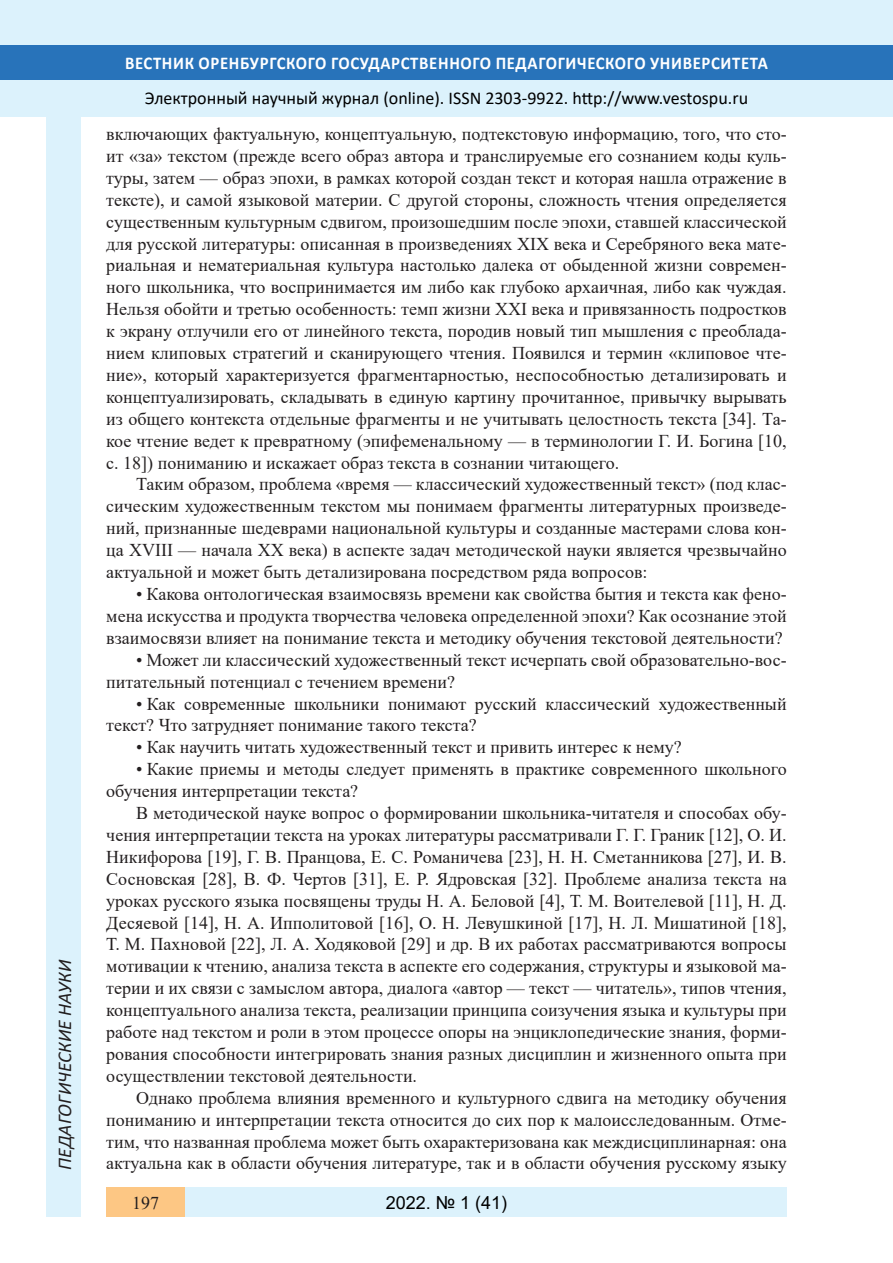
<style>
.page{position:relative;width:893px;height:1263px;background:#fff}
.page>*{position:absolute;margin:0;border:0;box-sizing:border-box;transform-origin:0 0}
.t1{font:italic 19.5px "Calibri";color:#231f20}
.Стиль2{font:18px/21.9px "Times New Roman";color:#231f20;text-align:justify}
.t2{font:18px "Calibri";color:#000}
.t3{font:700 18px "Calibri";letter-spacing:.04em;color:#fff;scale:.93 1}
.t4{font:18px "Arial";color:#000}
.t5{font:700 18px "Book Antiqua";color:#000}
</style>
<div class="page">
<div style="left:0;top:0;width:893px;height:116px;background:#dcf2fc"></div>
<div style="left:0;top:45px;width:893px;height:34px;background:#2873ba"></div>
<div style="left:47px;top:116px;width:34px;height:1101px;background:#dcf2fc"></div>
<div style="left:106px;top:1188px;width:681px;height:29px;background:#dcf2fc"></div>
<div style="left:106px;top:1188px;width:79px;height:29px;background:#fdc784"></div>
<p class="t1" style="left:51px;top:1179px;width:279px;rotate:-90deg">03.00.00 Б ОЛОГИЧЕСКИЕ НАУКИ</p>
<p class="t1" style="left:51px;top:1170px;width:211px;rotate:-90deg">ПЕДАГОГИЧЕСКИЕ НАУКИ</p>
<p class="t3" style="left:125px;top:50px;width:693px">ВЕСТНИК ОРЕНБУРГСКОГО ГОСУДАРСТВЕННОГО ПЕДАГОГИЧЕСКОГО УНИВЕРСИТЕТА</p>
<p class="t2" style="left:145px;top:85px;width:605px">Электронный научный журнал (online). ISSN 2303-9922. http://www.vestospu.ru</p>
<p class="t2" style="left:388px;top:85px;width:13px">O</p>
<p class="t2" style="left:583px;top:85px;width:13px">t</p>
<p class="Стиль2" style="left:106px;top:122px;width:682px">включающих фактуальную, концептуальную, подтекстовую информацию, того, что сто&shy;ит «за» текстом (прежде всего образ автора и транслируемые его сознанием коды куль&shy;туры, затем — образ эпохи, в рамках которой создан текст и которая нашла отражение в тексте), и самой языковой материи. С другой стороны, сложность чтения определяется существенным культурным сдвигом, произошедшим после эпохи, ставшей классической для русской литературы: описанная в произведениях XIX века и Серебряного века мате&shy;риальная и нематериальная культура настолько далека от обыденной жизни современ&shy;ного школьника, что воспринимается им либо как глубоко архаичная, либо как чуждая.<br>Нельзя обойти и третью особенность: темп жизни XXI века и привязанность подростков к экрану отлучили его от линейного текста, породив новый тип мышления с преоблада&shy;нием клиповых стратегий и сканирующего чтения. Появился и термин «клиповое чте&shy;ние», который характеризуется фрагментарностью, неспособностью детализировать и концептуализировать, складывать в единую картину прочитанное, привычку вырывать из общего контекста отдельные фрагменты и не учитывать целостность текста [34]. Та&shy;кое чтение ведет к превратному (эпифеменальному — в терминологии Г. И. Богина [10, с. 18]) пониманию и искажает образ текста в сознании читающего.</p>
<p class="Стиль2" style="left:106px;top:473px;width:682px;text-indent:30px">Таким образом, проблема «время — классический художественный текст» (под клас&shy;сическим художественным текстом мы понимаем фрагменты литературных произведе&shy;ний, признанные шедеврами национальной культуры и созданные мастерами слова кон&shy;ца XVIII — начала XX века) в аспекте задач методической науки является чрезвычайно актуальной и может быть детализирована посредством ряда вопросов:</p>
<p class="Стиль2" style="left:106px;top:582px;width:682px;text-indent:30px">• Какова онтологическая взаимосвязь времени как свойства бытия и текста как фено&shy;мена искусства и продукта творчества человека определенной эпохи? Как осознание этой взаимосвязи влияет на понимание текста и методику обучения текстовой деятельности?</p>
<p class="Стиль2" style="left:106px;top:648px;width:682px;text-indent:30px">• Может ли классический художественный текст исчерпать свой образовательно-вос&shy;питательный потенциал с течением времени?</p>
<p class="Стиль2" style="left:106px;top:692px;width:682px;text-indent:30px">• Как современные школьники понимают русский классический художественный текст? Что затрудняет понимание такого текста?</p>
<p class="Стиль2" style="left:136px;top:736px;width:547px">• Как научить читать художественный текст и привить интерес к нему?</p>
<p class="Стиль2" style="left:106px;top:758px;width:682px;text-indent:30px">• Какие приемы и методы следует применять в практике современного школьного обучения интерпретации текста?</p>
<p class="Стиль2" style="left:106px;top:801px;width:682px;text-indent:30px">В методической науке вопрос о формировании школьника-читателя и способах обу&shy;чения интерпретации текста на уроках литературы рассматривали Г. Г. Граник [12], О. И.<br>Никифорова [19], Г. В. Пранцова, Е. С. Романичева [23], Н. Н. Сметанникова [27], И. В.<br>Сосновская [28], В. Ф. Чертов [31], Е. Р. Ядровская [32]. Проблеме анализа текста на уроках русского языка посвящены труды Н. А. Беловой [4], Т. М. Воителевой [11], Н. Д.<br>Десяевой [14], Н. А. Ипполитовой [16], О. Н. Левушкиной [17], Н. Л. Мишатиной [18], Т. М. Пахновой [22], Л. А. Ходяковой [29] и др. В их работах рассматриваются вопросы мотивации к чтению, анализа текста в аспекте его содержания, структуры и языковой ма&shy;терии и их связи с замыслом автора, диалога «автор — текст — читатель», типов чтения, концептуального анализа текста, реализации принципа соизучения языка и культуры при работе над текстом и роли в этом процессе опоры на энциклопедические знания, форми&shy;рования способности интегрировать знания разных дисциплин и жизненного опыта при осуществлении текстовой деятельности.</p>
<p class="Стиль2" style="left:106px;top:1086px;width:682px;text-indent:30px">Однако проблема влияния временного и культурного сдвига на методику обучения пониманию и интерпретации текста относится до сих пор к малоисследованным. Отме&shy;тим, что названная проблема может быть охарактеризована как междисциплинарная: она актуальна как в области обучения литературе, так и в области обучения русскому языку</p>
<p class="Стиль2" style="left:132px;top:1191px;width:28px">197</p>
<p class="t5" style="left:390px;top:1190px;width:37px">2018</p>
<p class="t5" style="left:460px;top:1190px;width:45px">2 26)</p>
<p class="t4" style="left:386px;top:1190px;width:123px">2022. № 1 (41)</p>
</div>
